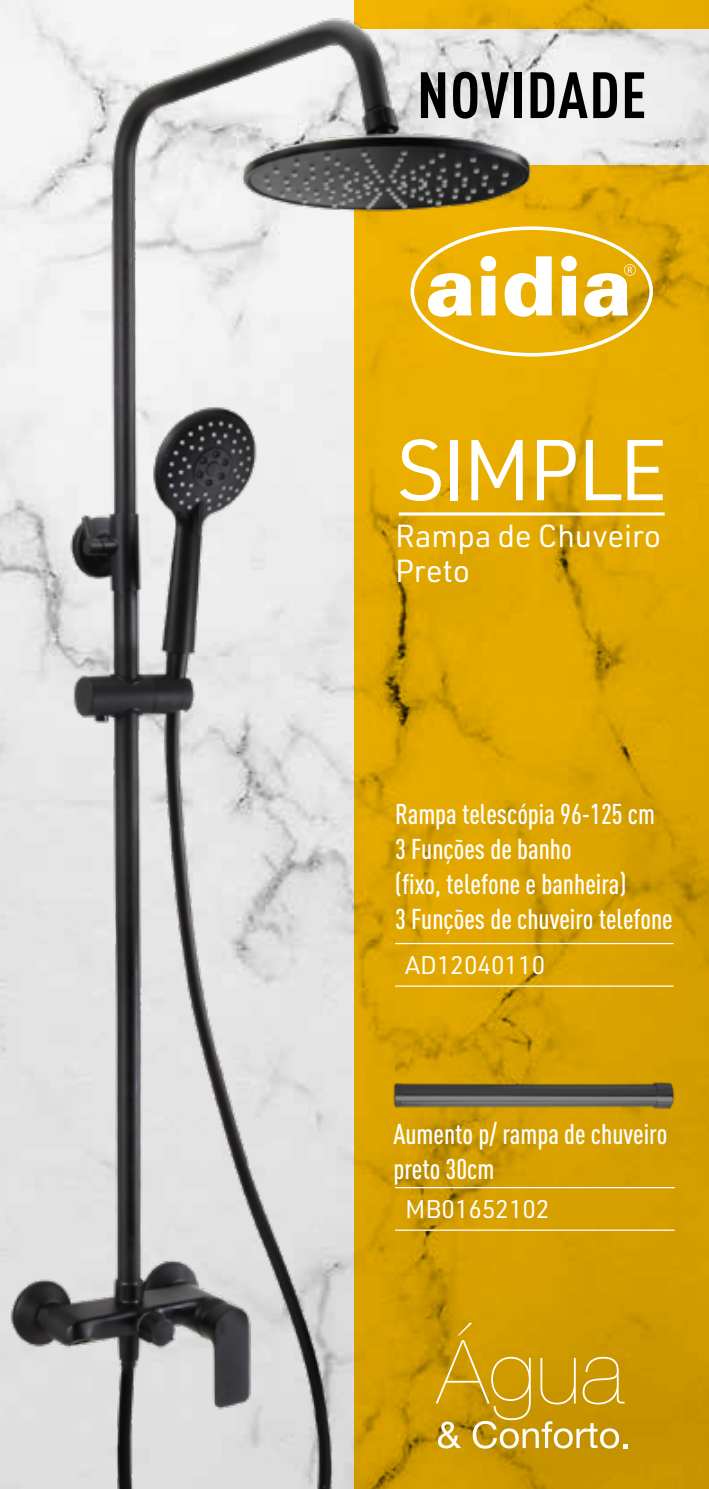
<style>
.page{position:relative;width:709px;height:1489px;background:#fff}
.page>*{position:absolute;margin:0;border:0;box-sizing:border-box;transform-origin:0 0}
.t1{font:84.5px "URWDIN";letter-spacing:-.04em;color:#fff}
.t2{font:700 condensed 64.25px "DIN Pro";letter-spacing:.02em;color:#000}
.t3{font:31.25px/35px "URWDIN";letter-spacing:-.005em;color:#fff}
.t4{font:500 condensed 28.25px/35px "DIN Pro";color:#fff}
.t5{font:25px "URWDIN";color:#fff}
</style>
<div class="page">
<img style="left:0;top:0;width:709px;height:1488px">
<svg style="left:542px;top:0;width:167px;height:28px;background:#e3a900"></svg>
<svg style="left:542px;top:166px;width:167px;height:1322px;background:#d8a100"></svg>
<svg style="left:542px;top:226px;width:111px;height:130px"></svg>
<svg style="left:542px;top:1322px;width:85px;height:126px;background:#cea01a"></svg>
<hr style="left:395px;top:942px;width:190px;height:2px;background:#fff">
<hr style="left:585px;top:942px;width:88px;height:2px;background:#fff">
<hr style="left:395px;top:985px;width:190px;height:1px;background:#fff">
<hr style="left:585px;top:985px;width:88px;height:1px;background:#fff">
<hr style="left:399px;top:512px;width:265px;height:3px;background:#fff">
<hr style="left:395px;top:1186px;width:201px;height:2px;background:#fff">
<hr style="left:596px;top:1186px;width:78px;height:2px;background:#fff">
<hr style="left:395px;top:1229px;width:201px;height:1px;background:#fff">
<hr style="left:596px;top:1229px;width:78px;height:1px;background:#fff">
<img style="left:7px;top:0;width:535px;height:1488px">
<img style="left:388px;top:1073px;width:292px;height:38px">
<h2 class="t2" style="left:417px;top:47px;width:231px">NOVIDADE</h2>
<h1 class="t1" style="left:396px;top:414px;width:273px">SIMPLE</h1>
<p class="t3" style="left:395px;top:517px;width:268px">Rampa de Chuveiro<br>Preto</p>
<p class="t4" style="left:395px;top:793px;width:279px">Rampa telescópia 96-125 cm<br>3 Funções de banho<br>(fixo, telefone e banheira)<br>3 Funções de chuveiro telefone</p>
<p class="t5" style="left:405px;top:948px;width:141px">AD12040110</p>
<p class="t4" style="left:393px;top:1114px;width:275px">Aumento p/ rampa de chuveiro preto 30cm</p>
<p class="t5" style="left:405px;top:1192px;width:146px">MB01652102</p>
</div>
